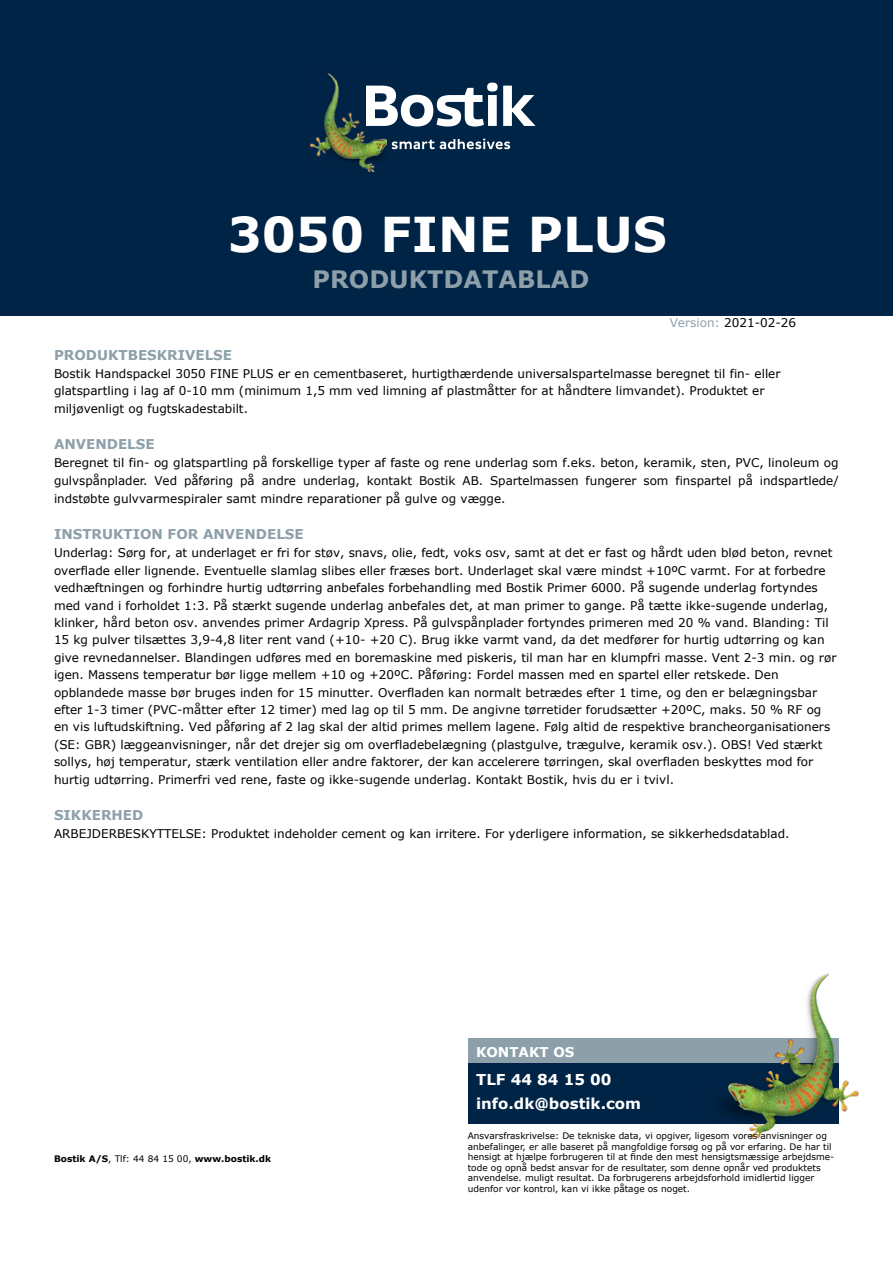
<style>
.page{position:relative;width:893px;height:1263px;background:#fff}
.page>*{position:absolute;margin:0;border:0;box-sizing:border-box;transform-origin:0 0}
.t1{font:700 48px "Verdana";color:#fff}
.t2{font:700 24px "Verdana";color:#8da0aa}
.t3{font:700 15px/24px "Verdana";color:#fff}
.t4{font:700 13.5px "Verdana";color:#8da0aa}
.t5{font:700 13.5px "Verdana";color:#fff}
.t6{font:12px/17.4px "Verdana";color:#000}
.t7{font:9px/10.5px "Verdana";color:#000}
.t8{font:700 9px "Verdana";color:#000}
.s1{color:#8da0aa}
.s2{font-weight:400}
</style>
<div class="page">
<div style="left:0;top:0;width:893px;height:316px;background:#002446"></div>
<img style="left:311px;top:73px;width:75px;height:98px">
<svg style="left:392px;top:139px;width:118px;height:10px"></svg>
<svg style="left:366px;top:83px;width:170px;height:44px"></svg>
<div style="left:469px;top:1038px;width:370px;height:26px;background:#8da0aa"></div>
<div style="left:469px;top:1063px;width:370px;height:61px;background:#002446"></div>
<img style="left:719px;top:973px;width:140px;height:166px">
<h1 class="t1" style="left:228px;top:201px;width:441px">3050 FINE PLUS</h1>
<h2 class="t2" style="left:313px;top:262px;width:278px">PRODUKTDATABLAD</h2>
<p class="t6" style="left:670px;top:314px;width:128px"><span class="s1">Version:</span> 2021-02-26</p>
<p class="t4" style="left:54px;top:346px;width:180px">PRODUKTBESKRIVELSE</p>
<p class="t6" style="left:54px;top:365px;width:728px">Bostik Handspackel 3050 FINE PLUS er en cementbaseret, hurtigthærdende universalspartelmasse beregnet til fin- eller glatspartling i lag af 0-10 mm (minimum 1,5 mm ved limning af plastmåtter for at håndtere limvandet). Produktet er miljøvenligt og fugtskadestabilt.</p>
<p class="t4" style="left:54px;top:434px;width:102px">ANVENDELSE</p>
<p class="t6" style="left:54px;top:454px;width:786px;line-height:18px;text-align:justify">Beregnet til fin- og glatspartling på forskellige typer af faste og rene underlag som f.eks. beton, keramik, sten, PVC, linoleum og gulvspånplader. Ved påføring på andre underlag, kontakt Bostik AB. Spartelmassen fungerer som finspartel på indspartlede/ indstøbte gulvvarmespiraler samt mindre reparationer på gulve og vægge.</p>
<p class="t4" style="left:54px;top:525px;width:251px">INSTRUKTION FOR ANVENDELSE</p>
<p class="t6" style="left:54px;top:544px;width:784px">Underlag: Sørg for, at underlaget er fri for støv, snavs, olie, fedt, voks osv, samt at det er fast og hårdt uden blød beton, revnet overflade eller lignende. Eventuelle slamlag slibes eller fræses bort. Underlaget skal være mindst +10ºC varmt. For at forbedre vedhæftningen og forhindre hurtig udtørring anbefales forbehandling med Bostik Primer 6000. På sugende underlag fortyndes med vand i forholdet 1:3. På stærkt sugende underlag anbefales det, at man primer to gange. På tætte ikke-sugende underlag, klinker, hård beton osv. anvendes primer Ardagrip Xpress. På gulvspånplader fortyndes primeren med 20 % vand. Blanding: Til 15 kg pulver tilsættes 3,9-4,8 liter rent vand (+10- +20 C). Brug ikke varmt vand, da det medfører for hurtig udtørring og kan give revnedannelser. Blandingen udføres med en boremaskine med piskeris, til man har en klumpfri masse. Vent 2-3 min. og rør igen. Massens temperatur bør ligge mellem +10 og +20ºC. Påføring: Fordel massen med en spartel eller retskede. Den opblandede masse bør bruges inden for 15 minutter. Overfladen kan normalt betrædes efter 1 time, og den er belægningsbar efter 1-3 timer (PVC-måtter efter 12 timer) med lag op til 5 mm. De angivne tørretider forudsætter +20ºC, maks. 50 % RF og en vis luftudskiftning. Ved påføring af 2 lag skal der altid primes mellem lagene. Følg altid de respektive brancheorganisationers (SE: GBR) læggeanvisninger, når det drejer sig om overfladebelægning (plastgulve, trægulve, keramik osv.). OBS! Ved stærkt sollys, høj temperatur, stærk ventilation eller andre faktorer, der kan accelerere tørringen, skal overfladen beskyttes mod for hurtig udtørring. Primerfri ved rene, faste og ikke-sugende underlag. Kontakt Bostik, hvis du er i tvivl.</p>
<p class="t4" style="left:54px;top:805px;width:91px">SIKKERHED</p>
<p class="t6" style="left:54px;top:824px;width:737px">ARBEJDERBESKYTTELSE: Produktet indeholder cement og kan irritere. For yderligere information, se sikkerhedsdatablad.</p>
<p class="t8" style="left:54px;top:1152px;width:219px">Bostik A/S<span class="s2">, Tlf: 44 84 15 00,</span> www.bostik.dk</p>
<p class="t5" style="left:476px;top:1042px;width:100px">KONTAKT OS</p>
<p class="t3" style="left:476px;top:1067px;width:166px">TLF 44 84 15 00 info.dk@bostik.com</p>
<p class="t7" style="left:468px;top:1130px;width:368px">Ansvarsfraskrivelse: De tekniske data, vi opgiver, ligesom vores anvisninger og anbefalinger, er alle baseret på mangfoldige forsøg og på vor erfaring. De har til hensigt at hjælpe forbrugeren til at finde den mest hensigtsmæssige arbejdsme&shy;tode og opnå bedst ansvar for de resultater, som denne opnår ved produktets anvendelse. muligt resultat. Da forbrugerens arbejdsforhold imidlertid ligger udenfor vor kontrol, kan vi ikke påtage os noget.</p>
</div>
